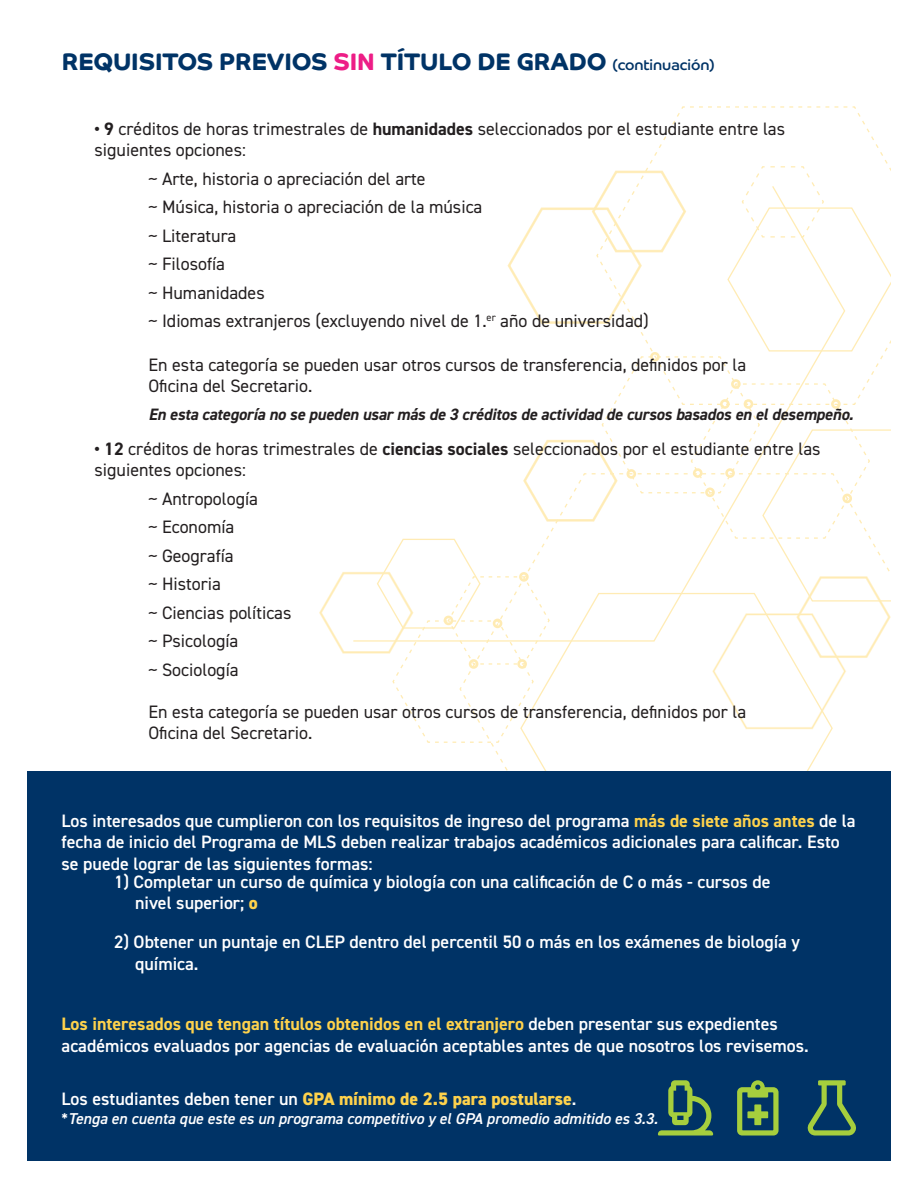
<style>
.page{position:relative;width:918px;height:1188px;background:#fff}
.page>*{position:absolute;margin:0;border:0;box-sizing:border-box;transform-origin:0 0}
.t1{font:55.2px "Font Awesome 5 Pro";color:#a6ce3d}
.t2{font:700 24px "Co Headline";color:#036}
.t3{font:18px/21px "DIN2014";color:#231f20}
.t4{font:600 18px/21.6px "DIN2014";color:#fff}
.t5{font:800 18px "DIN2014";color:#fed24c}
.t6{font:italic 700 16.5px "DIN2014";letter-spacing:-.01em;color:#231f20}
.t7{font:italic 600 15.75px "DIN2014";color:#fff}
.s1{color:#ed1d86}
.s2{font-weight:400;font-size:15px}
.s3{font-weight:700}
.s4{font-weight:700;color:#fed24c}
.s5{font-weight:800;color:#fed24c}
.s6{font-weight:600;color:#fff}
.s7{font-style:normal}
</style>
<div class="page">
<svg style="left:319px;top:106px;width:572px;height:665px"></svg>
<div style="left:27px;top:771px;width:864px;height:390px;background:#036"></div>
<p class="t2" style="left:62px;top:48px;width:654px">REQUISITOS PREVIOS <span class="s1">SIN</span> TÍTULO DE GRADO <span class="s2">(continuación)</span></p>
<p class="t3" style="left:94px;top:118px;width:692px"><span class="s3">• 9</span> créditos de horas trimestrales de <span class="s3">humanidades</span> seleccionados por el estudiante entre las siguientes opciones:</p>
<p class="t3" style="left:148px;top:168px;width:279px">~ Arte, historia o apreciación del arte</p>
<p class="t3" style="left:148px;top:196px;width:335px">~ Música, historia o apreciación de la música</p>
<p class="t3" style="left:148px;top:225px;width:89px">~ Literatura</p>
<p class="t3" style="left:148px;top:253px;width:78px">~ Filosofía</p>
<p class="t3" style="left:148px;top:282px;width:118px">~ Humanidades</p>
<p class="t3" style="left:148px;top:310px;width:502px">~ Idiomas extranjeros (excluyendo nivel de 1.<sup>er</sup> año de universidad)</p>
<p class="t3" style="left:148px;top:354px;width:599px">En esta categoría se pueden usar otros cursos de transferencia, definidos por la<br>Oficina del Secretario.</p>
<p class="t6" style="left:148px;top:403px;width:706px">En esta categoría no se pueden usar más de 3 créditos de actividad de cursos basados en el desempeño.</p>
<p class="t3" style="left:94px;top:438px;width:728px"><span class="s3">• 12</span> créditos de horas trimestrales de <span class="s3">ciencias sociales</span> seleccionados por el estudiante entre las siguientes opciones:</p>
<p class="t3" style="left:148px;top:488px;width:111px">~ Antropología</p>
<p class="t3" style="left:148px;top:516px;width:87px">~ Economía</p>
<p class="t3" style="left:148px;top:545px;width:87px">~ Geografía</p>
<p class="t3" style="left:148px;top:573px;width:74px">~ Historia</p>
<p class="t3" style="left:148px;top:602px;width:144px">~ Ciencias políticas</p>
<p class="t3" style="left:148px;top:630px;width:91px">~ Psicología</p>
<p class="t3" style="left:148px;top:659px;width:92px">~ Sociología</p>
<p class="t3" style="left:148px;top:701px;width:599px">En esta categoría se pueden usar otros cursos de transferencia, definidos por la<br>Oficina del Secretario.</p>
<p class="t4" style="left:62px;top:809px;width:796px">Los interesados que cumplieron con los requisitos de ingreso del programa <span class="s4">más de siete años antes</span> de la fecha de inicio del Programa de MLS deben realizar trabajos académicos adicionales para calificar. Esto se puede lograr de las siguientes formas:</p>
<p class="t4" style="left:135px;top:870px;width:637px;text-indent:-21px">1) Completar un curso de química y biología con una calificación de C o más - cursos de nivel superior; <span class="s5">o</span></p>
<p class="t4" style="left:135px;top:931px;width:666px;text-indent:-21px">2) Obtener un puntaje en CLEP dentro del percentil 50 o más en los exámenes de biología y química.</p>
<p class="t4" style="left:62px;top:1013px;width:749px"><span class="s4">Los interesados que tengan títulos obtenidos en el extranjero</span> deben presentar sus expedientes académicos evaluados por agencias de evaluación aceptables antes de que nosotros los revisemos.</p>
<p class="t1" style="left:658px;top:1080px;width:57px">□▲□</p>
<p class="t5" style="left:62px;top:1087px;width:517px"><span class="s6">Los estudiantes deben tener un</span> GPA mínimo de 2.5 para postularse<span class="s6">.</span></p>
<p class="t7" style="left:62px;top:1108px;width:598px"><span class="s7">*</span>Tenga en cuenta que este es un programa competitivo y el GPA promedio admitido es 3.3.</p>
</div>
